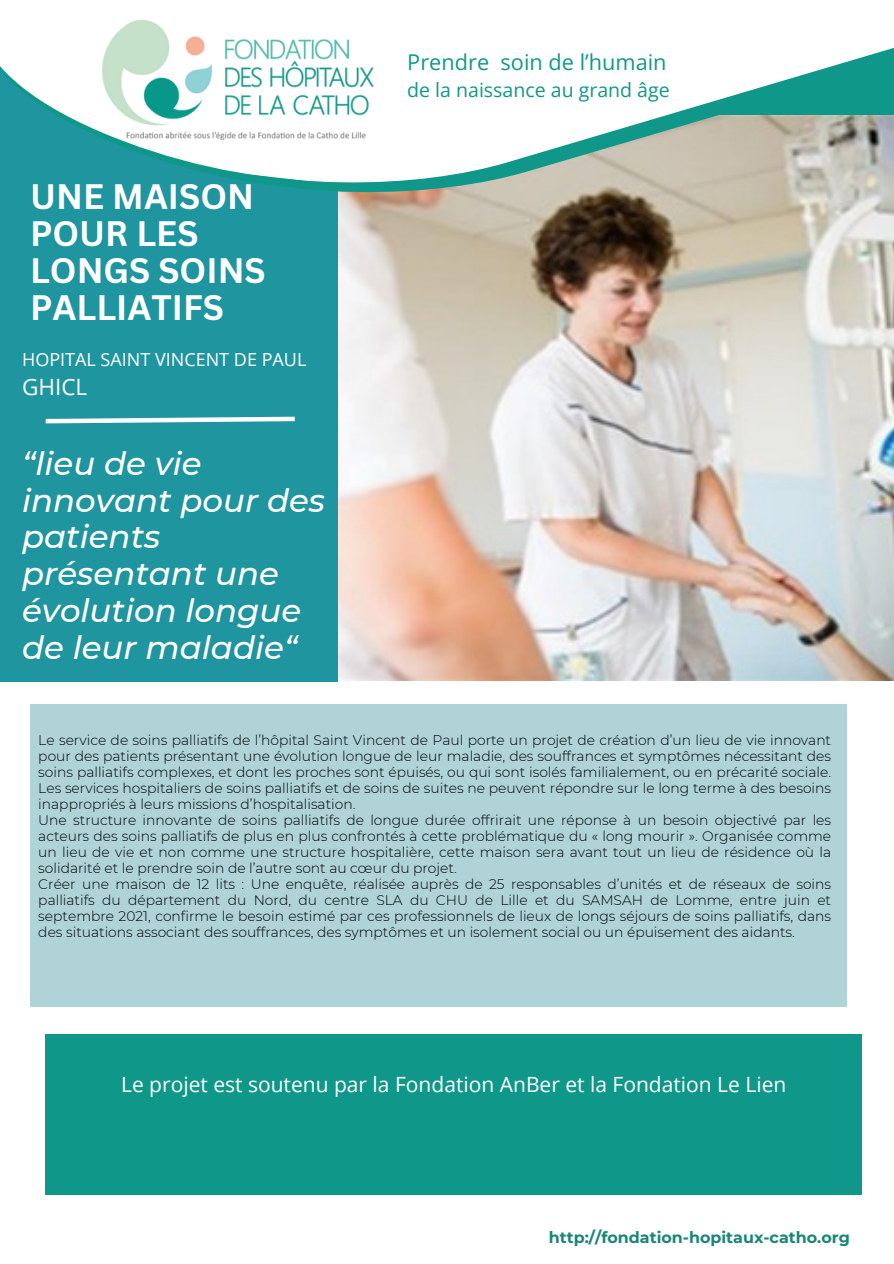
<style>
.page{position:relative;width:894px;height:1264px;background:#fff}
.page>*{position:absolute;margin:0;border:0;box-sizing:border-box;transform-origin:0 0}
.t1{font:700 34.35px/36.9px "Canva Sans";color:#fff}
.t2{font:italic 500 32.4px/36.9px "Montserrat";color:#fff}
.t3{font:22.5px "Open Sans";color:#fff}
.t4{font:21.75px "Open Sans";color:#0f9889}
.t5{font:21px "Open Sans";color:#fff}
.t6{font:19.5px "Open Sans";color:#0f9889}
.t7{font:18px "Open Sans";color:#fff}
.t8{font:700 15.9px "Montserrat";color:#198677}
.t9{font:300 13.8px/16px "Montserrat";color:#000;text-align:justify}
</style>
<div class="page">
<img style="left:338px;top:208px;width:555px;height:472px">
<div style="left:0;top:164px;width:338px;height:518px;background:#1f959f"></div>
<svg style="left:338px;top:198px;width:555px;height:10px;background:#b8ab9a"></svg>
<svg style="left:0;top:48px;width:893px;height:150px"></svg>
<div style="left:30px;top:704px;width:815px;height:302px;background:#afd3d6"></div>
<svg style="left:45px;top:416px;width:250px;height:8px"></svg>
<img style="left:95px;top:20px;width:279px;height:123px">
<div style="left:46px;top:1034px;width:815px;height:161px;background:#0f9889"></div>
<p class="t1" style="left:30px;top:178px;width:237px">UNE MAISON<br>POUR LES<br>LONGS SOINS<br>PALLIATIFS</p>
<h5 class="t7" style="left:22px;top:346px;width:286px">HOPITAL SAINT VINCENT DE PAUL</h5>
<h5 class="t3" style="left:22px;top:371px;width:67px">GHICL</h5>
<p class="t2" style="left:22px;top:444px;width:304px">“lieu de vie innovant pour des patients présentant une évolution longue de leur maladie“</p>
<p class="t4" style="left:407px;top:47px;width:261px">Prendre soin de l’humain</p>
<p class="t6" style="left:407px;top:76px;width:264px">de la naissance au grand âge</p>
<h1 class="t9" style="left:38px;top:731px;width:794px">Le service de soins palliatifs de l’hôpital Saint Vincent de Paul porte un projet de création d’un lieu de vie innovant pour des patients présentant une évolution longue de leur maladie, des souffrances et symptômes nécessitant des soins palliatifs complexes, et dont les proches sont épuisés, ou qui sont isolés familialement, ou en précarité sociale.<br>Les services hospitaliers de soins palliatifs et de soins de suites ne peuvent répondre sur le long terme à des besoins inappropriés à leurs missions d’hospitalisation.</h1>
<h4 class="t9" style="left:38px;top:812px;width:794px">Une structure innovante de soins palliatifs de longue durée offrirait une réponse à un besoin objectivé par les acteurs des soins palliatifs de plus en plus confrontés à cette problématique du « long mourir ». Organisée comme un lieu de vie et non comme une structure hospitalière, cette maison sera avant tout un lieu de résidence où la solidarité et le prendre soin de l’autre sont au cœur du projet.</h4>
<h2 class="t9" style="left:38px;top:876px;width:794px">Créer une maison de 12 lits : Une enquête, réalisée auprès de 25 responsables d’unités et de réseaux de soins palliatifs du département du Nord, du centre SLA du CHU de Lille et du SAMSAH de Lomme, entre juin et septembre 2021, confirme le besoin estimé par ces professionnels de lieux de longs séjours de soins palliatifs, dans des situations associant des souffrances, des symptômes et un isolement social ou un épuisement des aidants.</h2>
<h3 class="t5" style="left:121px;top:1069px;width:666px">Le projet est soutenu par la Fondation AnBer et la Fondation Le Lien</h3>
<h3 class="t8" style="left:548px;top:1227px;width:302px">http://fondation-hopitaux-catho.org</h3>
</div>
